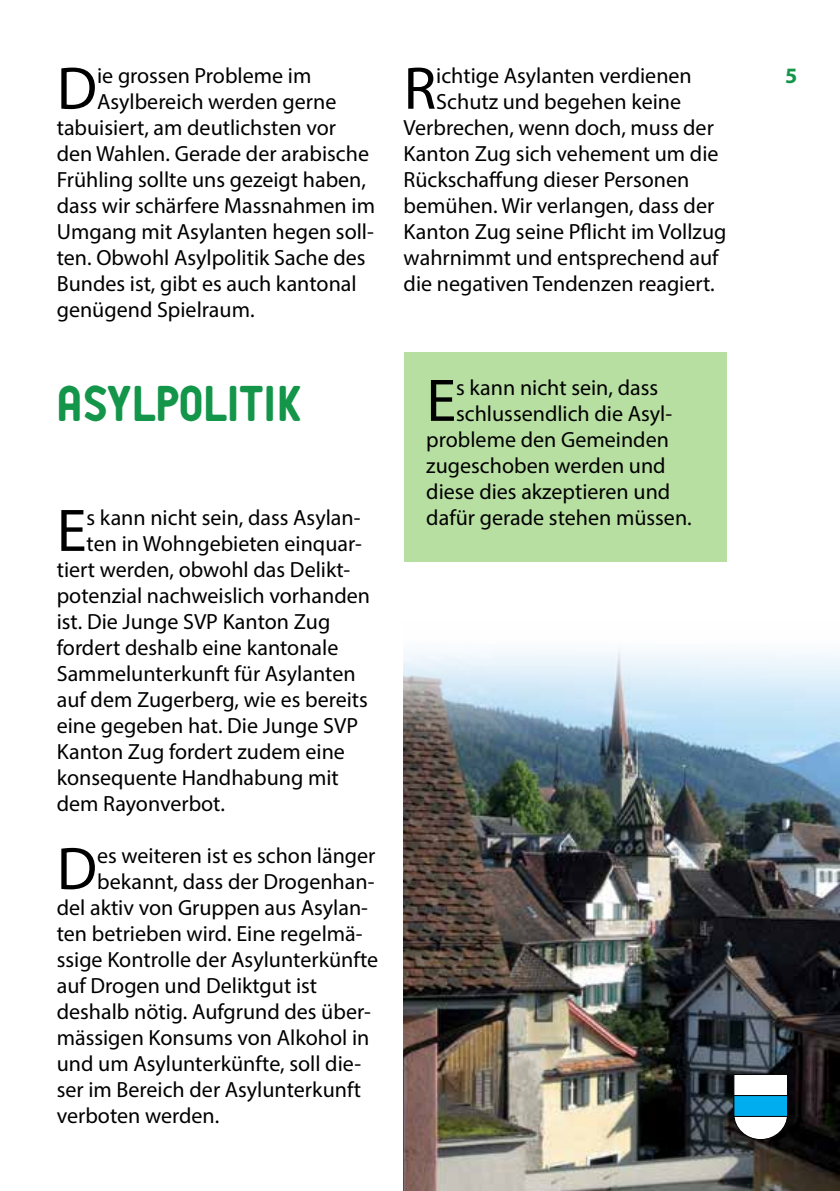
<style>
.page{position:relative;width:840px;height:1191px;background:#fff}
.page>*{position:absolute;margin:0;border:0;box-sizing:border-box;transform-origin:0 0}
.t1{font:60.6px "Myriad Pro";color:#000}
.t2{font:48px "PTF NORDIC Round";letter-spacing:-.03em;color:#13954a}
.t3{font:22px "Myriad Pro";color:#000}
.t4{font:700 22px "Myriad Pro";color:#13954a}
</style>
<div class="page">
<div style="left:403px;top:352px;width:323px;height:209px;background:#b7dfa1"></div>
<img style="left:403px;top:785px;width:436px;height:406px">
<img style="left:403px;top:648px;width:436px;height:137px">
<svg style="left:733px;top:1074px;width:54px;height:65px"></svg>
<h1 class="t1" style="left:57px;top:51px;width:42px">D</h1>
<p class="t3" style="left:97px;top:62px;width:216px">ie grossen Probleme im</p>
<p class="t3" style="left:97px;top:88px;width:241px">Asylbereich werden gerne</p>
<p class="t3" style="left:57px;top:114px;width:280px">tabuisiert, am deutlichsten vor</p>
<p class="t3" style="left:57px;top:140px;width:314px">den Wahlen. Gerade der arabische</p>
<p class="t3" style="left:57px;top:166px;width:311px">Frühling sollte uns gezeigt haben,</p>
<p class="t3" style="left:57px;top:192px;width:319px">dass wir schärfere Massnahmen im</p>
<p class="t3" style="left:57px;top:218px;width:318px">Umgang mit Asylanten hegen soll-</p>
<p class="t3" style="left:57px;top:244px;width:310px">ten. Obwohl Asylpolitik Sache des</p>
<p class="t3" style="left:57px;top:270px;width:301px">Bundes ist, gibt es auch kantonal</p>
<p class="t3" style="left:57px;top:296px;width:199px">genügend Spielraum.</p>
<h2 class="t2" style="left:57px;top:383px;width:247px">Asylpolitik</h2>
<h1 class="t1" style="left:57px;top:493px;width:31px">E</h1>
<p class="t3" style="left:86px;top:504px;width:275px">s kann nicht sein, dass Asylan-</p>
<p class="t3" style="left:86px;top:530px;width:277px">ten in Wohngebieten einquar-</p>
<p class="t3" style="left:57px;top:556px;width:295px">tiert werden, obwohl das Delikt-</p>
<p class="t3" style="left:57px;top:582px;width:314px">potenzial nachweislich vorhanden</p>
<p class="t3" style="left:57px;top:608px;width:275px">ist. Die Junge SVP Kanton Zug</p>
<p class="t3" style="left:57px;top:634px;width:283px">fordert deshalb eine kantonale</p>
<p class="t3" style="left:57px;top:660px;width:300px">Sammelunterkunft für Asylanten</p>
<p class="t3" style="left:57px;top:686px;width:312px">auf dem Zugerberg, wie es bereits</p>
<p class="t3" style="left:57px;top:712px;width:303px">eine gegeben hat. Die Junge SVP</p>
<p class="t3" style="left:57px;top:738px;width:289px">Kanton Zug fordert zudem eine</p>
<p class="t3" style="left:57px;top:764px;width:283px">konsequente Handhabung mit</p>
<p class="t3" style="left:57px;top:790px;width:170px">dem Rayonverbot.</p>
<h1 class="t1" style="left:57px;top:831px;width:42px">D</h1>
<p class="t3" style="left:97px;top:842px;width:280px">es weiteren ist es schon länger</p>
<p class="t3" style="left:97px;top:868px;width:279px">bekannt, dass der Drogenhan-</p>
<p class="t3" style="left:57px;top:894px;width:312px">del aktiv von Gruppen aus Asylan-</p>
<p class="t3" style="left:57px;top:920px;width:307px">ten betrieben wird. Eine regelmä-</p>
<p class="t3" style="left:57px;top:946px;width:323px">ssige Kontrolle der Asylunterkünfte</p>
<p class="t3" style="left:57px;top:972px;width:262px">auf Drogen und Deliktgut ist</p>
<p class="t3" style="left:57px;top:998px;width:315px">deshalb nötig. Aufgrund des über-</p>
<p class="t3" style="left:57px;top:1024px;width:314px">mässigen Konsums von Alkohol in</p>
<p class="t3" style="left:57px;top:1050px;width:306px">und um Asylunterkünfte, soll die-</p>
<p class="t3" style="left:57px;top:1076px;width:305px">ser im Bereich der Asylunterkunft</p>
<p class="t3" style="left:57px;top:1102px;width:164px">verboten werden.</p>
<h1 class="t1" style="left:403px;top:51px;width:34px">R</h1>
<p class="t3" style="left:436px;top:62px;width:257px">ichtige Asylanten verdienen</p>
<p class="t3" style="left:436px;top:88px;width:246px">Schutz und begehen keine</p>
<p class="t3" style="left:403px;top:114px;width:311px">Verbrechen, wenn doch, muss der</p>
<p class="t3" style="left:403px;top:140px;width:316px">Kanton Zug sich vehement um die</p>
<p class="t3" style="left:403px;top:166px;width:287px">Rückschaffung dieser Personen</p>
<p class="t3" style="left:403px;top:192px;width:312px">bemühen. Wir verlangen, dass der</p>
<p class="t3" style="left:403px;top:218px;width:324px">Kanton Zug seine Pflicht im Vollzug</p>
<p class="t3" style="left:403px;top:244px;width:316px">wahrnimmt und entsprechend auf</p>
<p class="t3" style="left:403px;top:270px;width:312px">die negativen Tendenzen reagiert.</p>
<h1 class="t1" style="left:426px;top:363px;width:31px">E</h1>
<p class="t3" style="left:456px;top:374px;width:203px">s kann nicht sein, dass</p>
<p class="t3" style="left:456px;top:400px;width:217px">schlussendlich die Asyl-</p>
<p class="t3" style="left:426px;top:426px;width:244px">probleme den Gemeinden</p>
<p class="t3" style="left:426px;top:452px;width:241px">zugeschoben werden und</p>
<p class="t3" style="left:426px;top:478px;width:245px">diese dies akzeptieren und</p>
<p class="t3" style="left:426px;top:504px;width:267px">dafür gerade stehen müssen.</p>
<p class="t4" style="left:784px;top:61px;width:14px">5</p>
</div>
